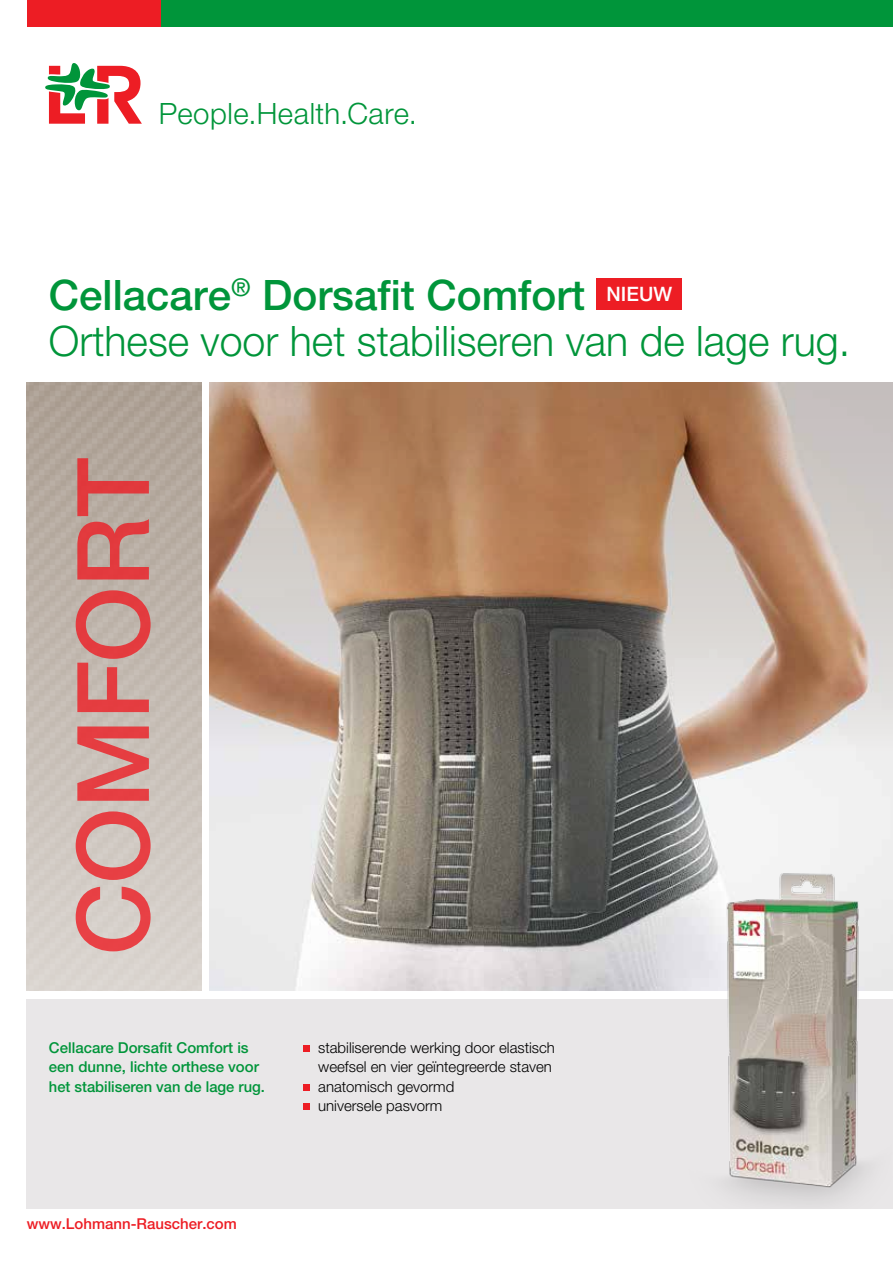
<style>
.page{position:relative;width:893px;height:1263px;background:#fff}
.page>*{position:absolute;margin:0;border:0;box-sizing:border-box;transform-origin:0 0}
.t1{font:500 100.2px "Helvetica Neue LT Pro";letter-spacing:-.005em;color:#ed1d24}
.t2{font:300 42px/46.2px "Helvetica Neue LT Pro";color:#00953a}
.t3{font:300 29.4px "Helvetica Neue LT Pro";letter-spacing:.015em;color:#00953a}
.t4{font:300 15px/19.5px "Helvetica Neue LT Pro";color:#000}
.t5{font:500 15px/19.5px "Helvetica Neue LT Pro";color:#00953a}
.t6{font:500 15px "Helvetica Neue LT Pro";color:#ed1d24}
.s1{font-weight:500}
</style>
<div class="page">
<div style="left:27px;top:999px;width:866px;height:210px;background:#e9e7e8"></div>
<img style="left:210px;top:383px;width:683px;height:608px">
<div style="left:597px;top:279px;width:85px;height:31px;background:#ed1d24"></div>
<div style="left:303px;top:1045px;width:7px;height:6px;background:#ed1d24"></div>
<div style="left:303px;top:1084px;width:7px;height:6px;background:#ed1d24"></div>
<div style="left:303px;top:1104px;width:7px;height:6px;background:#ed1d24"></div>
<img style="left:655px;top:860px;width:238px;height:344px">
<div style="left:161px;top:0;width:732px;height:27px;background:#00953a"></div>
<div style="left:27px;top:0;width:134px;height:27px;background:#ed1d24"></div>
<svg style="left:45px;top:63px;width:97px;height:61px"></svg>
<h3 class="t3" style="left:159px;top:95px;width:260px">People.Health.Care.</h3>
<h2 class="t2" style="left:49px;top:271px;width:803px"><span class="s1">Cellacare</span><sup>®</sup> <span class="s1">Dorsafit Comfort</span> <sup>NIEUW<br></sup>Orthese voor het stabiliseren van de lage rug.</h2>
<h1 class="t1" style="left:53px;top:955px;width:499px;rotate:-90deg">COMFORT</h1>
<p class="t5" style="left:49px;top:1037px;width:217px">Cellacare Dorsafit Comfort is een dunne, lichte orthese voor het stabiliseren van de lage rug.</p>
<p class="t4" style="left:318px;top:1037px;width:238px">stabiliserende werking door elastisch weefsel en vier geïntegreerde staven anatomisch gevormd<br>universele pasvorm</p>
<p class="t6" style="left:27px;top:1214px;width:212px">www.Lohmann-Rauscher.com</p>
</div>
